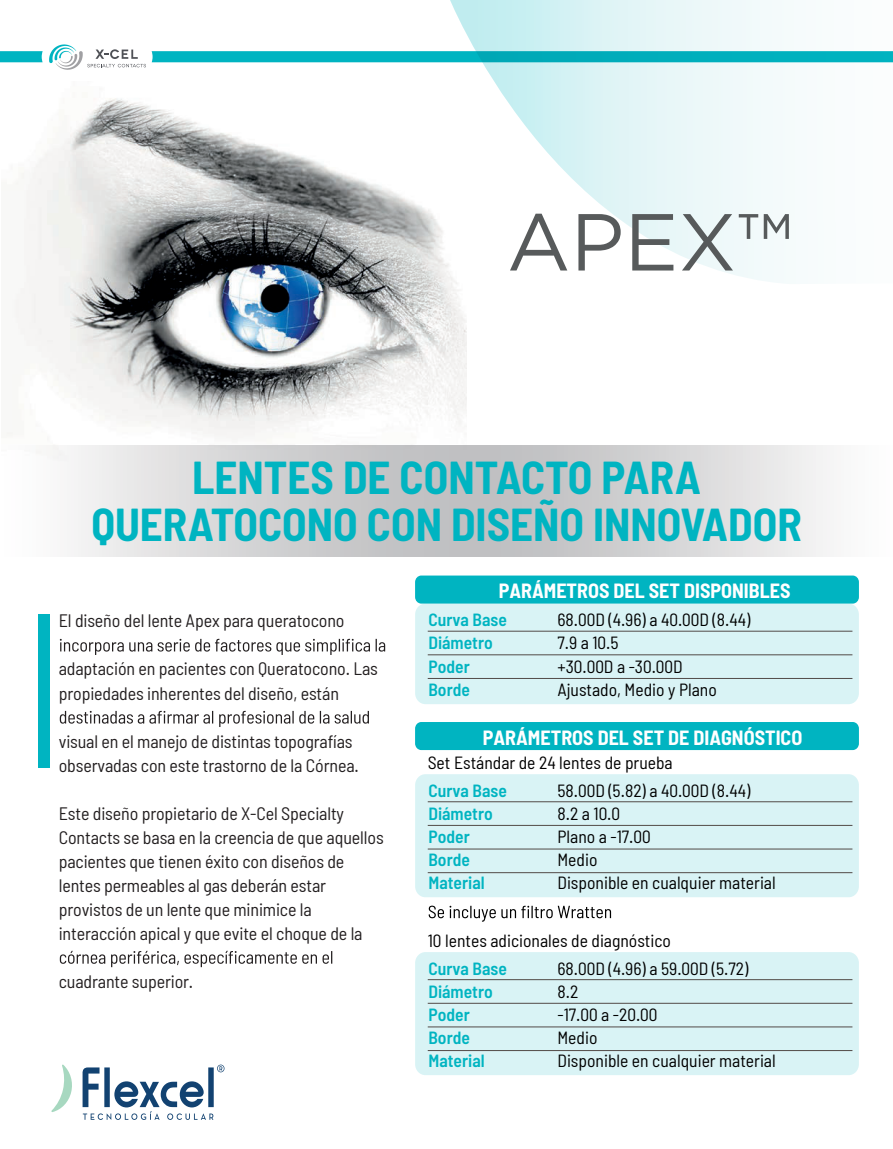
<style>
.page{position:relative;width:893px;height:1149px;background:#fff}
.page>*{position:absolute;margin:0;border:0;box-sizing:border-box;transform-origin:0 0}
.t1{font:80.55px "Gotham";color:#575a5b}
.t2{font:700 semi-condensed 45px/46.5px "Barlow";color:#00b4c1;text-align:center}
.t3{font:700 semi-condensed 20.1px "Barlow";color:#fff}
.t4{font:semi-condensed 18px/24px "Barlow";letter-spacing:-.005em;color:#231f20}
.t5{font:semi-condensed 17.55px/23.1px "Barlow";color:#000}
.t6{font:600 semi-condensed 17.55px/23.1px "Barlow";color:#00b4c1}
</style>
<div class="page">
<img style="left:7px;top:98px;width:459px;height:342px">
<svg style="left:49px;top:44px;width:97px;height:26px"></svg>
<svg style="left:0;top:51px;width:43px;height:11px"></svg>
<svg style="left:152px;top:51px;width:295px;height:11px;background:#04b5c1"></svg>
<svg style="left:36px;top:445px;width:794px;height:111px;background:#d5d5d6"></svg>
<div style="left:415px;top:575px;width:444px;height:28px;background:#00b4c1;border-radius:6px"></div>
<div style="left:415px;top:603px;width:444px;height:101px;background:#d9f3f5;border-radius:11px"></div>
<hr style="left:428px;top:630px;width:424px;height:1px;background:#524a47">
<hr style="left:428px;top:654px;width:424px;height:1px;background:#524a47">
<hr style="left:428px;top:678px;width:424px;height:1px;background:#524a47">
<div style="left:415px;top:721px;width:444px;height:28px;background:#00b4c1;border-radius:6px"></div>
<div style="left:415px;top:774px;width:444px;height:123px;background:#d9f3f5;border-radius:11px"></div>
<hr style="left:428px;top:801px;width:424px;height:1px;background:#524a47">
<hr style="left:428px;top:824px;width:424px;height:1px;background:#524a47">
<hr style="left:428px;top:848px;width:424px;height:1px;background:#524a47">
<hr style="left:428px;top:872px;width:424px;height:1px;background:#524a47">
<svg style="left:429px;top:905px;width:182px;height:16px"></svg>
<div style="left:415px;top:951px;width:444px;height:123px;background:#d9f3f5;border-radius:11px"></div>
<hr style="left:428px;top:979px;width:424px;height:1px;background:#524a47">
<hr style="left:428px;top:1002px;width:424px;height:1px;background:#524a47">
<hr style="left:428px;top:1026px;width:424px;height:1px;background:#524a47">
<hr style="left:428px;top:1049px;width:424px;height:1px;background:#524a47">
<svg style="left:447px;top:0;width:446px;height:284px"></svg>
<svg style="left:60px;top:638px;width:325px;height:16px"></svg>
<svg style="left:60px;top:710px;width:309px;height:16px"></svg>
<svg style="left:60px;top:950px;width:272px;height:16px"></svg>
<div style="left:38px;top:614px;width:12px;height:154px;background:#00b4c1"></div>
<svg style="left:51px;top:1064px;width:21px;height:47px"></svg>
<svg style="left:82px;top:1064px;width:142px;height:55px"></svg>
<h1 class="t1" style="left:507px;top:197px;width:287px">APEX™</h1>
<h2 class="t2" style="left:91px;top:453px;width:712px">LENTES DE CONTACTO PARA<br>QUERATOCONO CON DISEÑO INNOVADOR</h2>
<p class="t4" style="left:59px;top:608px;width:287px">El diseño del lente Apex para queratocono</p>
<p class="t4" style="left:59px;top:656px;width:321px">adaptación en pacientes con Queratocono. Las propiedades inherentes del diseño, están</p>
<p class="t4" style="left:59px;top:728px;width:302px">visual en el manejo de distintas topografías observadas con este trastorno de la Córnea.</p>
<p class="t4" style="left:59px;top:800px;width:326px">Este diseño propietario de X-Cel Specialty Contacts se basa en la creencia de que aquellos pacientes que tienen éxito con diseños de lentes permeables al gas deberán estar provistos de un lente que minimice la interacción apical y que evite el choque de la</p>
<p class="t4" style="left:59px;top:968px;width:136px">cuadrante superior.</p>
<p class="t3" style="left:499px;top:578px;width:293px">PARÁMETROS DEL SET DISPONIBLES</p>
<p class="t5" style="left:557px;top:607px;width:194px">68.00D (4.96) a 40.00D (8.44)<br>7.9 a 10.5<br>+30.00D a -30.00D<br>Ajustado, Medio y Plano</p>
<p class="t6" style="left:428px;top:607px;width:80px">Curva Base<br>Diámetro<br>Poder<br>Borde</p>
<p class="t3" style="left:483px;top:724px;width:321px">PARÁMETROS DEL SET DE DIAGNÓSTICO</p>
<p class="t5" style="left:557px;top:778px;width:220px">58.00D (5.82) a 40.00D (8.44)<br>8.2 a 10.0<br>Plano a -17.00<br>Medio<br>Disponible en cualquier material</p>
<p class="t5" style="left:428px;top:750px;width:246px">Set Estándar de 24 lentes de prueba</p>
<p class="t6" style="left:428px;top:778px;width:80px">Curva Base<br>Diámetro<br>Poder<br>Borde<br>Material</p>
<p class="t5" style="left:428px;top:928px;width:245px">10 lentes adicionales de diagnóstico</p>
<p class="t6" style="left:428px;top:956px;width:80px">Curva Base<br>Diámetro<br>Poder<br>Borde<br>Material</p>
<p class="t5" style="left:557px;top:956px;width:220px">68.00D (4.96) a 59.00D (5.72)<br>8.2<br>-17.00 a -20.00<br>Medio<br>Disponible en cualquier material</p>
</div>
